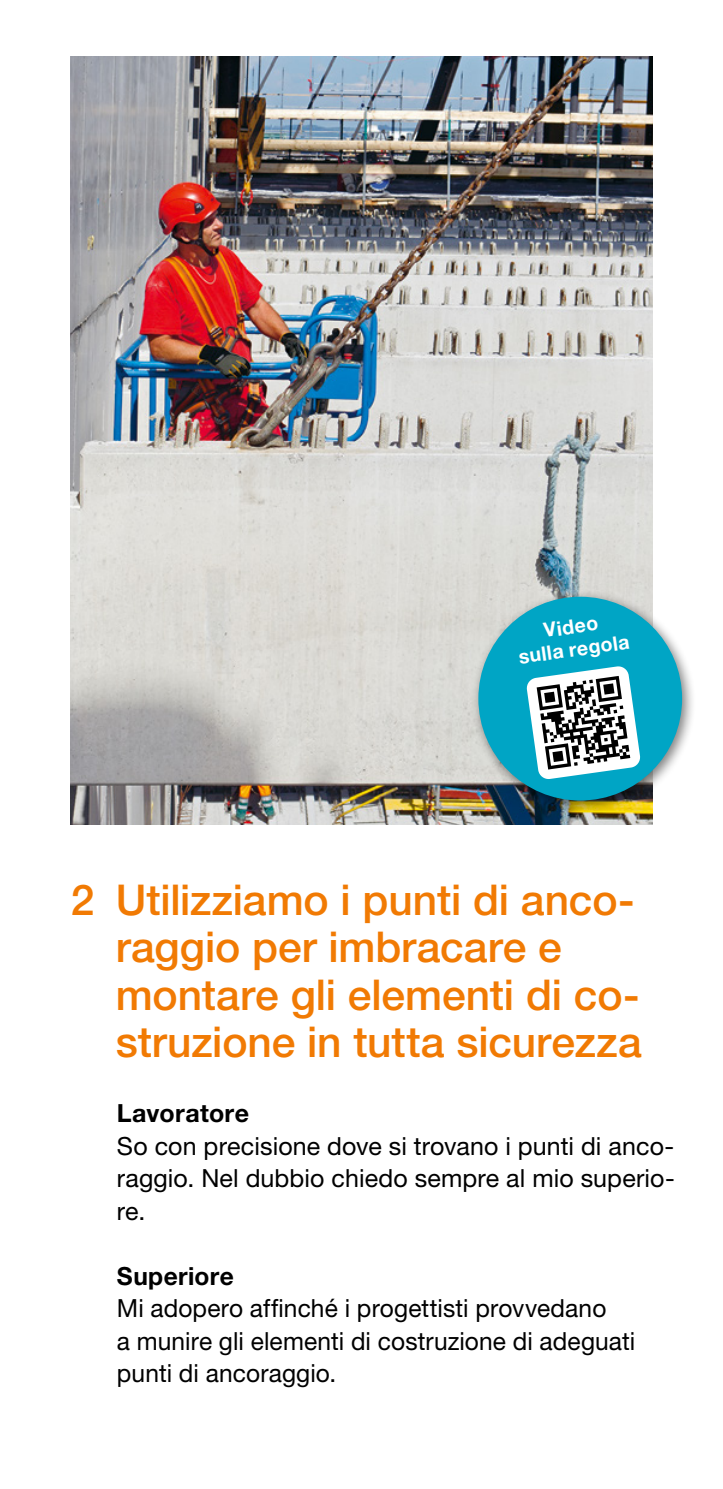
<style>
.page{position:relative;width:723px;height:1489px;background:#fff}
.page>*{position:absolute;margin:0;border:0;box-sizing:border-box;transform-origin:0 0}
.t1{font:500 42.5px/47.5px "Helvetica Neue LT Std";color:#f17a03}
.t2{font:25px/32.5px "Helvetica Neue LT Std";letter-spacing:.005em;color:#000;text-align:justify}
.t3{font:700 25px "Helvetica Neue LT Std";letter-spacing:.015em;color:#000}
.t4{font:700 20px/22.8px "Helvetica Neue LT Std";color:#fff;text-align:center}
</style>
<div class="page">
<img style="left:71px;top:57px;width:581px;height:767px">
<div style="left:470px;top:588px;width:226px;height:226px;background:#000;opacity:.5"></div>
<div style="left:478px;top:596px;width:204px;height:204px;background:#00a5c5;border-radius:50%"></div>
<svg style="left:526px;top:666px;width:115px;height:113px"></svg>
<p class="t4" style="left:514px;top:622px;width:113px;rotate:-8deg">Video<br>sulla regola</p>
<h1 class="t1" style="left:116px;top:875px;width:527px;text-indent:-45px">2 Utilizziamo i punti di anco&shy;raggio per imbracare e montare gli elementi di co&shy;struzione in tutta sicurezza</h1>
<p class="t3" style="left:117px;top:1097px;width:134px">Lavoratore</p>
<p class="t2" style="left:117px;top:1129px;width:559px">So con precisione dove si trovano i punti di anco&shy;raggio. Nel dubbio chiedo sempre al mio superio&shy;re.</p>
<p class="t3" style="left:117px;top:1260px;width:118px">Superiore</p>
<p class="t2" style="left:117px;top:1291px;width:520px;text-align:left">Mi adopero affinché i progettisti provvedano<br>a munire gli elementi di costruzione di adeguati punti di ancoraggio.</p>
</div>
